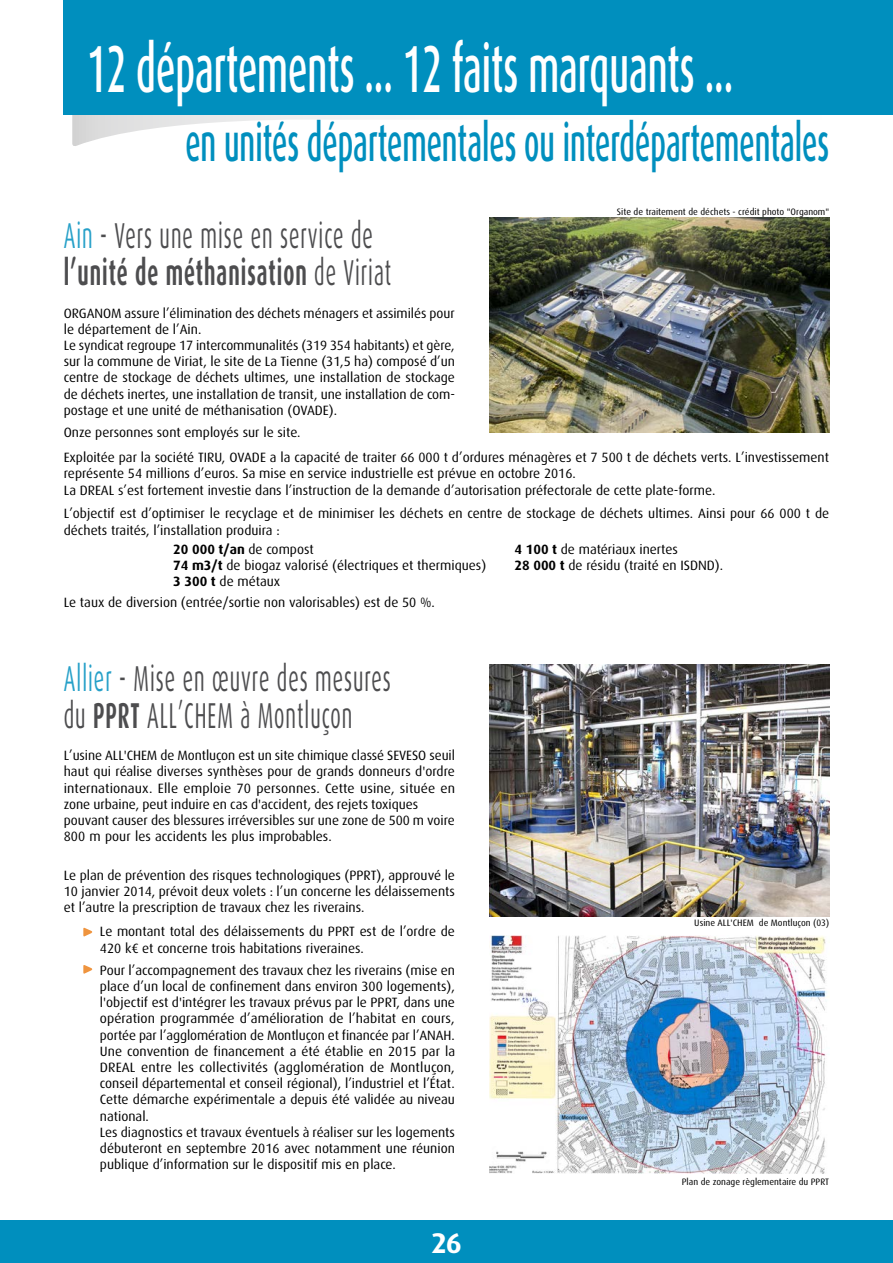
<style>
.page{position:relative;width:893px;height:1263px;background:#fff}
.page>*{position:absolute;margin:0;border:0;box-sizing:border-box;transform-origin:0 0}
.t1{font:500 66.6px "Dax OT";color:#fff;scale:.54 1}
.t2{font:500 52.5px "Dax OT";color:#008fbe;scale:.54 1}
.t3{font:36px/37.5px "Dax OT";letter-spacing:.05em;color:#4d4d4f;scale:.55 1}
.t4{font:700 28.5px "Dax OT";color:#fff}
.t5{font:13.5px/16.2px "Dax OT";color:#000}
.t6{font:condensed 9.3px "Dax OT";color:#000;scale:1.13 1}
.s1{color:#26a0c8}
.s2{font-weight:700}
</style>
<div class="page">
<svg style="left:72px;top:115px;width:331px;height:31px"></svg>
<div style="left:64px;top:0;width:829px;height:115px;background:#008fbe"></div>
<div style="left:0;top:1220px;width:893px;height:43px;background:#008fbe"></div>
<img style="left:489px;top:218px;width:340px;height:214px">
<svg style="left:83px;top:927px;width:10px;height:10px"></svg>
<svg style="left:83px;top:965px;width:10px;height:9px"></svg>
<img style="left:489px;top:664px;width:340px;height:252px">
<img style="left:489px;top:935px;width:340px;height:239px">
<h1 class="t1" style="left:87px;top:31px;width:1198px">12 départements ... 12 faits marquants ...</h1>
<h2 class="t2" style="left:185px;top:113px;width:1194px">en unités départementales ou interdépartementales</h2>
<p class="t6" style="left:617px;top:205px;width:189px">Site de traitement de déchets - crédit photo "Organom"</p>
<h3 class="t3" style="left:64px;top:217px;width:597px"><span class="s1">Ain</span> - Vers une mise en service de <span class="s2">l’unité de méthanisation</span> de Viriat</h3>
<p class="t5" style="left:64px;top:305px;width:393px">ORGANOM assure l’élimination des déchets ménagers et assimilés pour le département de l’Ain.<br>Le syndicat regroupe 17 intercommunalités (319 354 habitants) et gère, sur la commune de Viriat, le site de La Tienne (31,5 ha) composé d’un centre de stockage de déchets ultimes, une installation de stockage de déchets inertes, une installation de transit, une installation de com&shy;postage et une unité de méthanisation (OVADE).</p>
<p class="t5" style="left:64px;top:420px;width:767px;line-height:25.2px">Onze personnes sont employés sur le site.<br>Exploitée par la société TIRU, OVADE a la capacité de traiter 66 000 t d’ordures ménagères et 7 500 t de déchets verts. L’investissement</p>
<p class="t5" style="left:64px;top:466px;width:653px">représente 54 millions d’euros. Sa mise en service industrielle est prévue en octobre 2016.<br>La DREAL s’est fortement investie dans l’instruction de la demande d’autorisation préfectorale de cette plate-forme.</p>
<p class="t5" style="left:64px;top:506px;width:767px">L’objectif est d’optimiser le recyclage et de minimiser les déchets en centre de stockage de déchets ultimes. Ainsi pour 66 000 t de déchets traités, l’installation produira :</p>
<p class="t5" style="left:173px;top:541px;width:315px"><span class="s2">20 000 t/an</span> de compost<br><span class="s2">74 m3/t</span> de biogaz valorisé (électriques et thermiques)<br><span class="s2">3 300 t</span> de métaux</p>
<p class="t5" style="left:514px;top:541px;width:210px"><span class="s2">4 100 t</span> de matériaux inertes<br><span class="s2">28 000 t</span> de résidu (traité en ISDND).</p>
<p class="t5" style="left:64px;top:594px;width:373px">Le taux de diversion (entrée/sortie non valorisables) est de 50 %.</p>
<h3 class="t3" style="left:64px;top:660px;width:596px"><span class="s1">Allier</span> - Mise en œuvre des mesures du <span class="s2">PPRT</span> ALL’CHEM à Montluçon</h3>
<p class="t5" style="left:64px;top:748px;width:393px">L’usine ALL'CHEM de Montluçon est un site chimique classé SEVESO seuil haut qui réalise diverses synthèses pour de grands donneurs d'ordre internationaux. Elle emploie 70 personnes. Cette usine, située en zone urbaine, peut induire en cas d'accident, des rejets toxiques pouvant causer des blessures irréversibles sur une zone de 500 m voire 800 m pour les accidents les plus improbables.</p>
<p class="t5" style="left:64px;top:867px;width:393px;text-align:justify">Le plan de prévention des risques technologiques (PPRT), approuvé le 10 janvier 2014, prévoit deux volets : l’un concerne les délaissements et l’autre la prescription de travaux chez les riverains.</p>
<p class="t5" style="left:100px;top:924px;width:356px">Le montant total des délaissements du PPRT est de l’ordre de<br>420 k€ et concerne trois habitations riveraines.</p>
<p class="t5" style="left:100px;top:962px;width:357px">Pour l’accompagnement des travaux chez les riverains (mise en place d’un local de confinement dans environ 300 logements), l'objectif est d'intégrer les travaux prévus par le PPRT, dans une opération programmée d’amélioration de l’habitat en cours, portée par l’agglomération de Montluçon et financée par l’ANAH.<br>Une convention de financement a été établie en 2015 par la DREAL entre les collectivités (agglomération de Montluçon, conseil départemental et conseil régional), l’industriel et l’État.<br>Cette démarche expérimentale a depuis été validée au niveau national.<br>Les diagnostics et travaux éventuels à réaliser sur les logements débuteront en septembre 2016 avec notamment une réunion publique d’information sur le dispositif mis en place.</p>
<h3 class="t4" style="left:431px;top:1227px;width:32px">26</h3>
<p class="t6" style="left:694px;top:917px;width:121px">Usine ALL'CHEM de Montluçon (03)</p>
<p class="t6" style="left:682px;top:1176px;width:132px">Plan de zonage règlementaire du PPRT</p>
</div>
